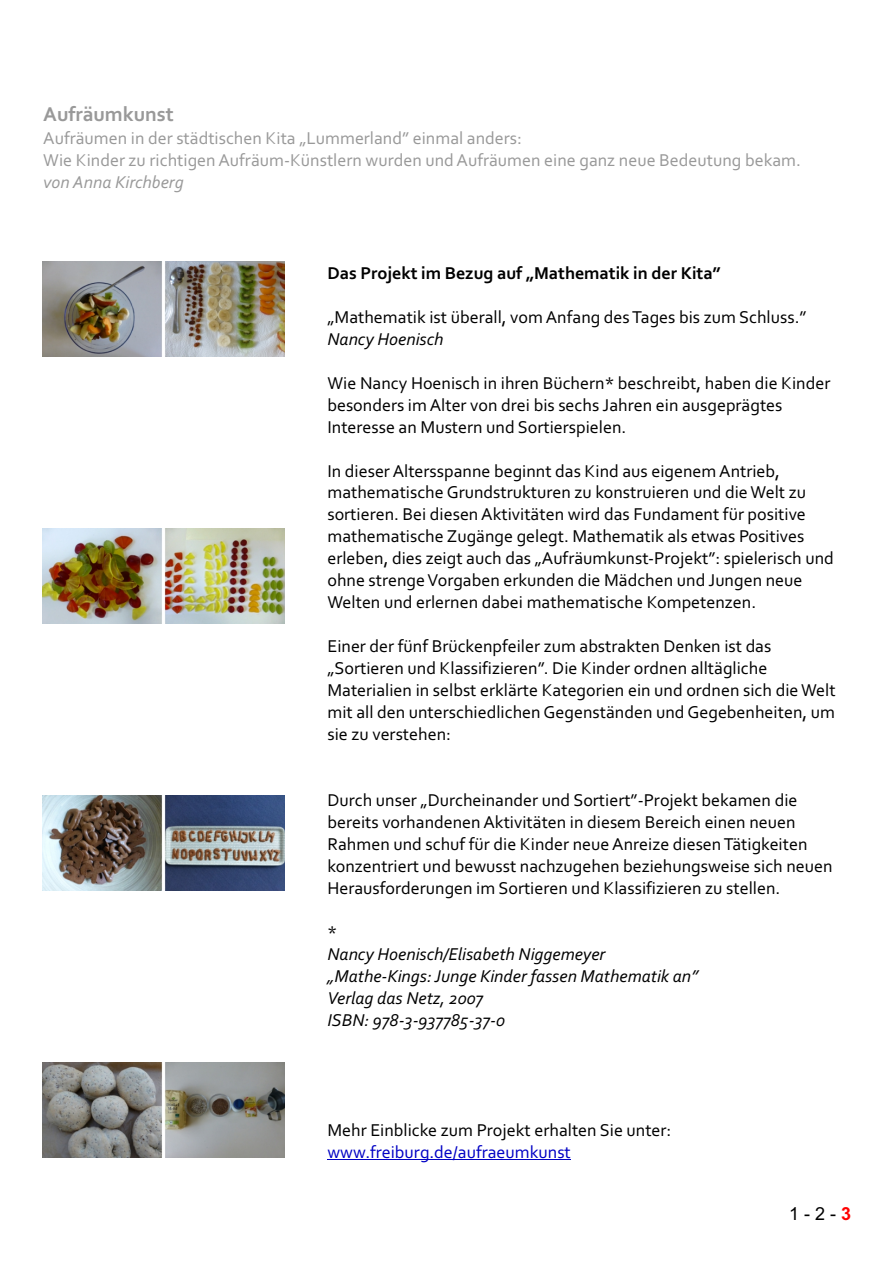
<style>
.page{position:relative;width:893px;height:1263px;background:#fff}
.page>*{position:absolute;margin:0;border:0;box-sizing:border-box;transform-origin:0 0}
.t1{font:700 21px "Corbel";color:#999}
.t2{font:18px/21.9px "Corbel";color:#000}
.t3{font:18px/21.9px "Corbel";color:#999}
.t4{font:italic 18px/21.9px "Corbel";color:#000}
.t5{font:700 18px "Corbel";color:#000}
.t6{font:18px "Corbel";color:#0000c4}
.t7{font:italic 18px "Corbel";color:#999}
.t8{font:18px "Arial";color:#000}
.s1{font-weight:700;color:#f00}
</style>
<div class="page">
<hr style="left:327px;top:1159px;width:244px;height:1px;background:#0000c4">
<img style="left:43px;top:529px;width:242px;height:94px">
<img style="left:43px;top:796px;width:242px;height:94px">
<img style="left:43px;top:262px;width:242px;height:94px">
<img style="left:43px;top:1063px;width:242px;height:95px">
<p class="t1" style="left:43px;top:106px;width:132px">Aufräumkunst</p>
<p class="t3" style="left:43px;top:129px;width:759px">Aufräumen in der städtischen Kita „Lummerland” einmal anders:<br>Wie Kinder zu richtigen Aufräum-Künstlern wurden und Aufräumen eine ganz neue Bedeutung bekam.</p>
<p class="t7" style="left:43px;top:174px;width:142px">von Anna Kirchberg</p>
<p class="t5" style="left:327px;top:265px;width:395px">Das Projekt im Bezug auf „Mathematik in der Kita”</p>
<p class="t2" style="left:327px;top:307px;width:481px">„Mathematik ist überall, vom Anfang des Tages bis zum Schluss.”</p>
<p class="t4" style="left:327px;top:329px;width:118px">Nancy Hoenisch</p>
<p class="t2" style="left:327px;top:373px;width:504px">Wie Nancy Hoenisch in ihren Büchern* beschreibt, haben die Kinder besonders im Alter von drei bis sechs Jahren ein ausgeprägtes<br>Interesse an Mustern und Sortierspielen.</p>
<p class="t2" style="left:327px;top:461px;width:508px">In dieser Altersspanne beginnt das Kind aus eigenem Antrieb, mathematische Grundstrukturen zu konstruieren und die Welt zu sortieren. Bei diesen Aktivitäten wird das Fundament für positive mathematische Zugänge gelegt. Mathematik als etwas Positives erleben, dies zeigt auch das „Aufräumkunst-Projekt”: spielerisch und ohne strenge Vorgaben erkunden die Mädchen und Jungen neue Welten und erlernen dabei mathematische Kompetenzen.</p>
<p class="t2" style="left:327px;top:637px;width:510px">Einer der fünf Brückenpfeiler zum abstrakten Denken ist das „Sortieren und Klassifizieren”. Die Kinder ordnen alltägliche Materialien in selbst erklärte Kategorien ein und ordnen sich die Welt mit all den unterschiedlichen Gegenständen und Gegebenheiten, um sie zu verstehen:</p>
<p class="t2" style="left:327px;top:791px;width:507px">Durch unser „Durcheinander und Sortiert”-Projekt bekamen die bereits vorhandenen Aktivitäten in diesem Bereich einen neuen Rahmen und schuf für die Kinder neue Anreize diesen Tätigkeiten konzentriert und bewusst nachzugehen beziehungsweise sich neuen Herausforderungen im Sortieren und Klassifizieren zu stellen.</p>
<p class="t2" style="left:327px;top:923px;width:11px">*</p>
<p class="t4" style="left:327px;top:944px;width:372px">Nancy Hoenisch/Elisabeth Niggemeyer „Mathe-Kings: Junge Kinder fassen Mathematik an” Verlag das Netz, 2007<br>ISBN: 978-3-937785-37-0</p>
<p class="t2" style="left:327px;top:1120px;width:345px">Mehr Einblicke zum Projekt erhalten Sie unter:</p>
<p class="t6" style="left:327px;top:1144px;width:245px">www.freiburg.de/aufraeumkunst</p>
<p class="t8" style="left:789px;top:1207px;width:64px">1 - 2 - <span class="s1">3</span></p>
</div>
